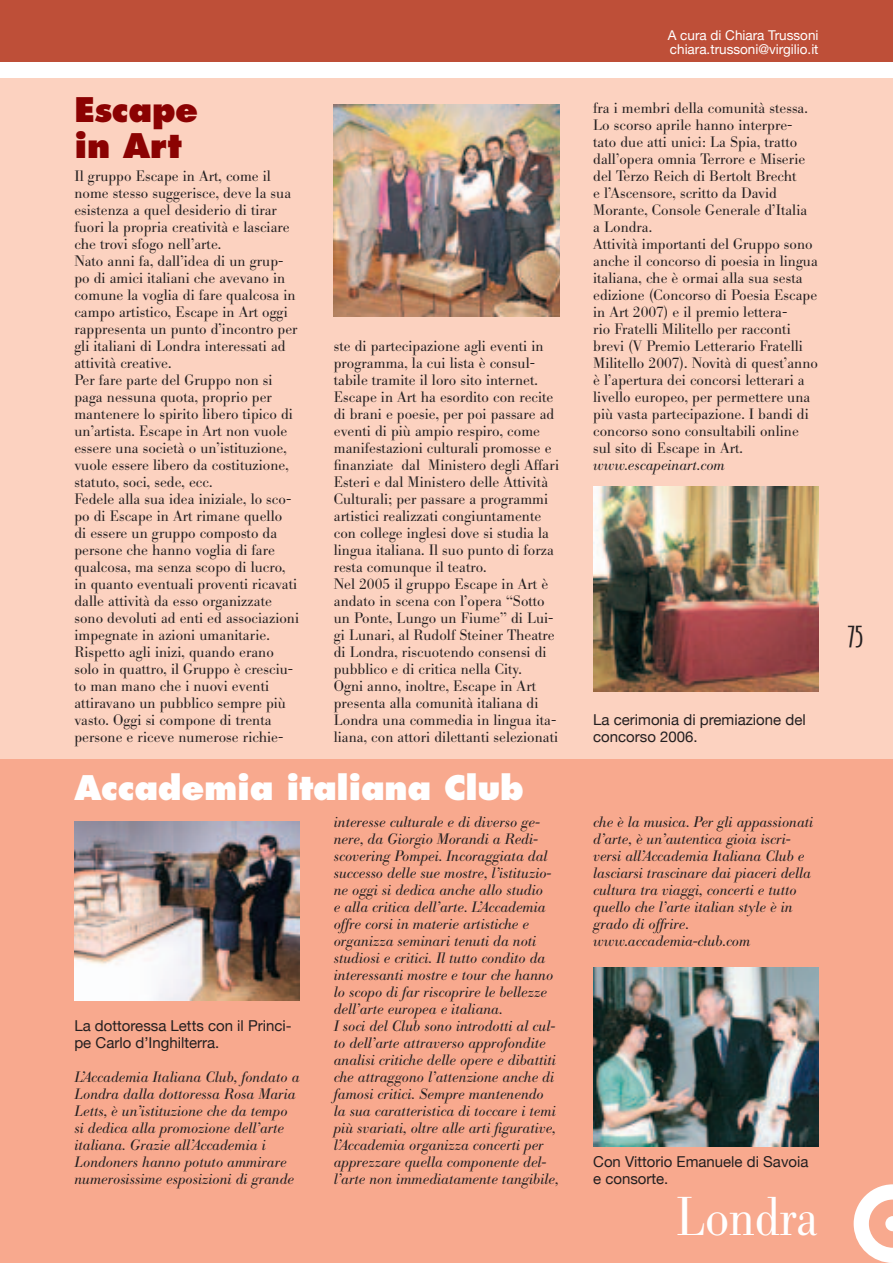
<style>
.page{position:relative;width:893px;height:1263px;background:#fff}
.page>*{position:absolute;margin:0;border:0;box-sizing:border-box;transform-origin:0 0}
.t1{font:300 54px "Bodoni BE";letter-spacing:-.01em;color:#fff;scale:.9 1}
.t2{font:800 33px "Futura";letter-spacing:-.01em;color:#fff}
.t3{font:800 33px/36px "Futura";letter-spacing:-.01em;color:#8b0202}
.t4{font:31.5px "Bodega Sans Oldstyle";color:#231f20}
.t5{font:300 15px/17px "Bodoni BE";color:#231f20}
.t6{font:italic 300 15px/17px "Bodoni BE";color:#231f20}
.t7{font:15px/17px "Helvetica Neue";color:#231f20}
.t8{font:13.5px/13.5px "Helvetica Neue";color:#fff}
</style>
<div class="page">
<div style="left:0;top:79px;width:893px;height:1184px;background:#fcd2c0"></div>
<div style="left:0;top:0;width:893px;height:62px;background:#be4f38"></div>
<div style="left:0;top:759px;width:893px;height:504px;background:#f8a98e"></div>
<img style="left:334px;top:104px;width:225px;height:213px">
<img style="left:593px;top:968px;width:226px;height:178px">
<img style="left:74px;top:822px;width:226px;height:178px">
<img style="left:593px;top:486px;width:226px;height:205px">
<svg style="left:854px;top:1184px;width:39px;height:79px"></svg>
<h2 class="t3" style="left:74px;top:94px;width:125px">Escape in Art</h2>
<p class="t5" style="left:74px;top:169px;width:226px">Il gruppo Escape in Art, come il nome stesso suggerisce, deve la sua esistenza a quel desiderio di tirar fuori la propria creatività e lasciare che trovi sfogo nell’arte.<br>Nato anni fa, dall’idea di un grup&shy;po di amici italiani che avevano in comune la voglia di fare qualcosa in campo artistico, Escape in Art oggi rappresenta un punto d’incontro per gli italiani di Londra interessati ad attività creative.<br>Per fare parte del Gruppo non si paga nessuna quota, proprio per mantenere lo spirito libero tipico di un’artista. Escape in Art non vuole essere una società o un’istituzione, vuole essere libero da costituzione, statuto, soci, sede, ecc.<br>Fedele alla sua idea iniziale, lo sco&shy;po di Escape in Art rimane quello<br>di essere un gruppo composto da persone che hanno voglia di fare qualcosa, ma senza scopo di lucro, in quanto eventuali proventi ricavati dalle attività da esso organizzate sono devoluti ad enti ed associazioni impegnate in azioni umanitarie.<br>Rispetto agli inizi, quando erano solo in quattro, il Gruppo è cresciu&shy;to man mano che i nuovi eventi attiravano un pubblico sempre più vasto. Oggi si compone di trenta persone e riceve numerose richie-</p>
<p class="t5" style="left:334px;top:339px;width:227px">ste di partecipazione agli eventi in programma, la cui lista è consul&shy;tabile tramite il loro sito internet.<br>Escape in Art ha esordito con recite di brani e poesie, per poi passare ad eventi di più ampio respiro, come manifestazioni culturali promosse e finanziate dal Ministero degli Affari Esteri e dal Ministero delle Attività Culturali; per passare a programmi artistici realizzati congiuntamente con college inglesi dove si studia la lingua italiana. Il suo punto di forza resta comunque il teatro.<br>Nel 2005 il gruppo Escape in Art è andato in scena con l’opera “Sotto un Ponte, Lungo un Fiume” di Lui&shy;gi Lunari, al Rudolf Steiner Theatre di Londra, riscuotendo consensi di pubblico e di critica nella City.<br>Ogni anno, inoltre, Escape in Art presenta alla comunità italiana di Londra una commedia in lingua ita&shy;liana, con attori dilettanti selezionati</p>
<h2 class="t2" style="left:74px;top:773px;width:451px">Accademia italiana Club</h2>
<p class="t8" style="left:668px;top:29px;width:152px">A cura di Chiara Trussoni chiara.trussoni@virgilio.it</p>
<p class="t5" style="left:593px;top:101px;width:226px">fra i membri della comunità stessa.<br>Lo scorso aprile hanno interpre&shy;tato due atti unici: La Spia, tratto dall’opera omnia Terrore e Miserie del Terzo Reich di Bertolt Brecht<br>e l’Ascensore, scritto da David Morante, Console Generale d’Italia<br>a Londra.<br>Attività importanti del Gruppo sono anche il concorso di poesia in lingua italiana, che è ormai alla sua sesta edizione (Concorso di Poesia Escape in Art 2007) e il premio lettera-<br>rio Fratelli Militello per racconti brevi (V Premio Letterario Fratelli Militello 2007). Novità di quest’anno è l’apertura dei concorsi letterari a livello europeo, per permettere una più vasta partecipazione. I bandi di concorso sono consultabili online sul sito di Escape in Art.</p>
<p class="t6" style="left:593px;top:458px;width:133px">www.escapeinart.com</p>
<p class="t7" style="left:593px;top:711px;width:214px">La cerimonia di premiazione del concorso 2006.</p>
<p class="t7" style="left:74px;top:1017px;width:219px">La dottoressa Letts con il Princi&shy;pe Carlo d’Inghilterra.</p>
<p class="t6" style="left:74px;top:1070px;width:227px">L’Accademia Italiana Club, fondato a Londra dalla dottoressa Rosa Maria Letts, è un’istituzione che da tempo si dedica alla promozione dell’arte italiana. Grazie all’Accademia i Londoners hanno potuto ammirare numerosissime esposizioni di grande</p>
<p class="t6" style="left:334px;top:815px;width:226px">interesse culturale e di diverso ge&shy;nere, da Giorgio Morandi a Redi&shy;scovering Pompei. Incoraggiata dal successo delle sue mostre, l’istituzio&shy;ne oggi si dedica anche allo studio<br>e alla critica dell’arte. L’Accademia offre corsi in materie artistiche e organizza seminari tenuti da noti studiosi e critici. Il tutto condito da interessanti mostre e tour che hanno lo scopo di far riscoprire le bellezze dell’arte europea e italiana.<br>I soci del Club sono introdotti al cul&shy;to dell’arte attraverso approfondite analisi critiche delle opere e dibattiti che attraggono l’attenzione anche di famosi critici. Sempre mantenendo la sua caratteristica di toccare i temi più svariati, oltre alle arti figurative, l’Accademia organizza concerti per apprezzare quella componente del&shy;l’arte non immediatamente tangibile,</p>
<p class="t6" style="left:593px;top:815px;width:222px">che è la musica. Per gli appassionati d’arte, è un’autentica gioia iscri&shy;versi all’Accademia Italiana Club e lasciarsi trascinare dai piaceri della cultura tra viaggi, concerti e tutto quello che l’arte italian style è in grado di offrire. www.accademia-club.com</p>
<p class="t7" style="left:593px;top:1153px;width:217px">Con Vittorio Emanuele di Savoia e consorte.</p>
<h1 class="t1" style="left:676px;top:1196px;width:160px">Londra</h1>
<h3 class="t4" style="left:848px;top:618px;width:17px">75</h3>
</div>
